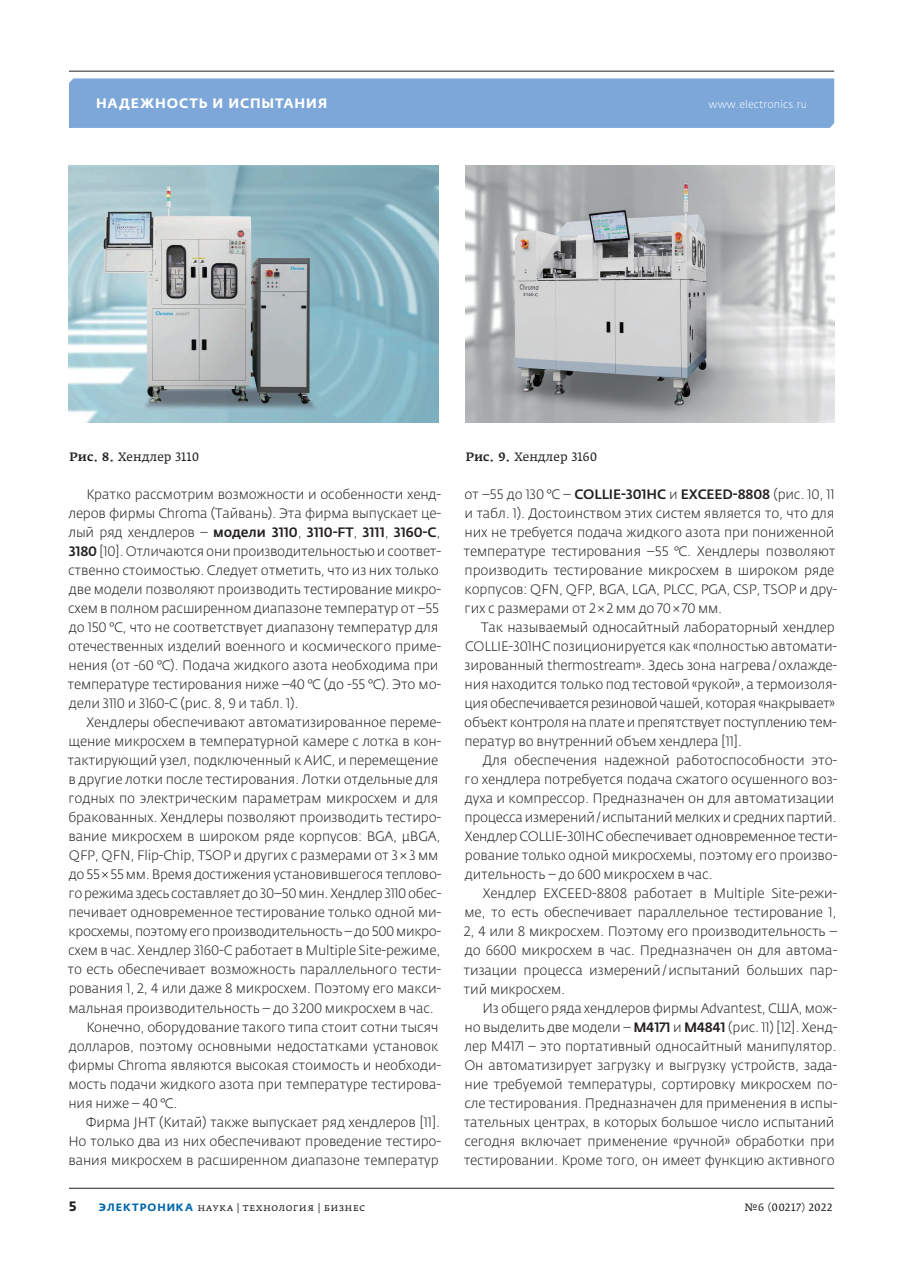
<style>
.page{position:relative;width:923px;height:1276px;background:#fff}
.page>*{position:absolute;margin:0;border:0;box-sizing:border-box;transform-origin:0 0}
.t1{font:300 13.5px/19px "Fedra Sans Pro";letter-spacing:-.01em;color:#231f20}
.t2{font:700 13.5px "Fedra Sans Alt Pro";letter-spacing:.065em;color:#fff}
.t3{font:700 13.5px "Fedra Sans Pro";color:#231f20}
.t4{font:12px "Fedra Serif A Pro";letter-spacing:.005em;color:#231f20}
.t5{font:10.5px "Fedra Serif A Pro";letter-spacing:.035em;color:#231f20}
.t6{font:300 10.5px "Fedra Sans Pro";letter-spacing:.015em;color:#fff}
.s1{font-weight:500}
.s2{font-family:"Fedra Sans Alt Pro";font-weight:700;color:#0067aa}
</style>
<div class="page">
<div style="left:69px;top:78px;width:765px;height:50px;background:#7ca7d8"></div>
<hr style="left:69px;top:71px;width:765px;height:1px;background:#231f20">
<hr style="left:69px;top:1188px;width:765px;height:1px;background:#231f20">
<img style="left:69px;top:166px;width:369px;height:257px">
<img style="left:465px;top:166px;width:369px;height:257px">
<p class="t2" style="left:96px;top:95px;width:233px">НАДЕЖНОСТЬ И ИСПЫТАНИЯ</p>
<p class="t6" style="left:708px;top:98px;width:100px">www.electronics.ru</p>
<p class="t4" style="left:70px;top:449px;width:131px"><span class="s1">Рис. 8.</span> Хендлер 3110</p>
<p class="t4" style="left:466px;top:449px;width:133px"><span class="s1">Рис. 9.</span> Хендлер 3160</p>
<p class="t1" style="left:67px;top:484px;width:375px;text-indent:19px">Кратко рассмотрим возможности и особенности хенд&shy;леров фирмы Chroma (Тайвань). Эта фирма выпускает це&shy;лый ряд хендлеров – <span class="s1">модели 3110</span>, <span class="s1">3110-FT</span>, <span class="s1">3111</span>, <span class="s1">3160-C</span>, <span class="s1">3180</span> [10]. Отличаются они производительностью и соответ&shy;ственно стоимостью. Следует отметить, что из них только две модели позволяют производить тестирование микро&shy;схем в полном расширенном диапазоне температур от –55 до 150 °C, что не соответствует диапазону температур для отечественных изделий военного и космического приме&shy;нения (от -60 °C). Подача жидкого азота необходима при температуре тестирования ниже –40 °C (до -55 °C). Это мо&shy;дели 3110 и 3160-С (рис. 8, 9 и табл. 1).</p>
<p class="t1" style="left:87px;top:713px;width:356px">Хендлеры обеспечивают автоматизированное переме-</p>
<p class="t1" style="left:68px;top:732px;width:374px">щение микросхем в температурной камере с лотка в кон-</p>
<p class="t1" style="left:67px;top:751px;width:372px">тактирующий узел, подключенный к АИС, и перемещение</p>
<p class="t1" style="left:68px;top:770px;width:371px">в другие лотки после тестирования. Лотки отдельные для</p>
<p class="t1" style="left:68px;top:789px;width:371px">годных по электрическим параметрам микросхем и для</p>
<p class="t1" style="left:68px;top:808px;width:374px">бракованных. Хендлеры позволяют производить тестиро-</p>
<p class="t1" style="left:68px;top:827px;width:373px">вание микросхем в широком ряде корпусов: BGA, µBGA,</p>
<p class="t1" style="left:69px;top:846px;width:371px">QFP, QFN, Flip- Chip, TSOP и других с размерами от 3 × 3 мм</p>
<p class="t1" style="left:69px;top:865px;width:374px">до 55 × 55 мм. Время достижения установившегося теплово-</p>
<p class="t1" style="left:68px;top:884px;width:374px">го режима здесь составляет до 30–50 мин. Хендлер 3110 обес-</p>
<p class="t1" style="left:68px;top:903px;width:374px">печивает одновременное тестирование только одной ми-</p>
<p class="t1" style="left:68px;top:922px;width:374px">кросхемы, поэтому его производительность – до 500 микро-</p>
<p class="t1" style="left:68px;top:941px;width:374px">схем в час. Хендлер 3160-С работает в Multiple Site-режиме,</p>
<p class="t1" style="left:67px;top:960px;width:375px">то есть обеспечивает возможность параллельного тести-</p>
<p class="t1" style="left:69px;top:979px;width:374px">рования 1, 2, 4 или даже 8 микросхем. Поэтому его макси-</p>
<p class="t1" style="left:68px;top:998px;width:367px">мальная производительность – до 3 200 микросхем в час.</p>
<p class="t1" style="left:86px;top:1017px;width:353px">Конечно, оборудование такого типа стоит сотни тысяч</p>
<p class="t1" style="left:69px;top:1036px;width:371px">долларов, поэтому основными недостатками установок</p>
<p class="t1" style="left:68px;top:1055px;width:374px">фирмы Chroma являются высокая стоимость и необходи-</p>
<p class="t1" style="left:68px;top:1074px;width:374px">мость подачи жидкого азота при температуре тестирова-</p>
<p class="t1" style="left:68px;top:1093px;width:110px">ния ниже – 40 °C.</p>
<p class="t1" style="left:86px;top:1112px;width:356px">Фирма JHT (Китай) также выпускает ряд хендлеров [11].</p>
<p class="t1" style="left:68px;top:1131px;width:374px">Но только два из них обеспечивают проведение тестиро-</p>
<p class="t1" style="left:68px;top:1150px;width:372px">вания микросхем в расширенном диапазоне температур</p>
<p class="t1" style="left:463px;top:484px;width:375px">от –55 до 130 °C – <span class="s1">COLLIE-301HC</span> и <span class="s1">EXCEED-8808</span> (рис. 10, 11 и табл. 1). Достоинством этих систем является то, что для них не требуется подача жидкого азота при пониженной температуре тестирования –55 °C. Хендлеры позволяют производить тестирование микросхем в широком ряде корпусов: QFN, QFP, BGA, LGA, PLCC, PGA, CSP, TSOP и дру&shy;гих с размерами от 2 × 2 мм до 70 × 70 мм.</p>
<p class="t1" style="left:464px;top:618px;width:375px;text-indent:17px">Так называемый односайтный лабораторный хендлер COLLIE-301HC позиционируется как «полностью автомати&shy;зированный thermostream». Здесь зона нагрева / охлажде&shy;ния находится только под тестовой «рукой», а термоизоля&shy;ция обеспечивается резиновой чашей, которая «накрывает» объект контроля на плате и препятствует поступлению тем&shy;ператур во внутренний объем хендлера [11].</p>
<p class="t1" style="left:464px;top:751px;width:374px;text-indent:18px">Для обеспечения надежной работоспособности это&shy;го хендлера потребуется подача сжатого осушенного воз&shy;духа и компрессор. Предназначен он для автоматизации процесса измерений / испытаний мелких и средних партий.<br>Хендлер COLLIE-301HC обеспечивает одновременное тести&shy;рование только одной микросхемы, поэтому его произво&shy;дительность – до 600 микросхем в час.</p>
<p class="t1" style="left:463px;top:884px;width:375px;text-align:justify;text-indent:19px">Хендлер EXCEED-8808 работает в Multiple Site-режи&shy;ме, то есть обеспечивает параллельное тестирование 1, 2, 4 или 8 микросхем. Поэтому его производительность – до 6600 микросхем в час. Предназначен он для автома&shy;тизации процесса измерений / испытаний больших пар&shy;тий микросхем.</p>
<p class="t1" style="left:464px;top:998px;width:375px;text-indent:19px">Из общего ряда хендлеров фирмы Advantest, США, мож&shy;но выделить две модели – <span class="s1">M4171</span> и <span class="s1">М4841</span> (рис. 11) [12]. Хенд&shy;лер M4171 – это портативный односайтный манипулятор.<br>Он автоматизирует загрузку и выгрузку устройств, зада&shy;ние требуемой температуры, сортировку микросхем по&shy;сле тестирования. Предназначен для применения в испы&shy;тательных центрах, в которых большое число испытаний сегодня включает применение «ручной» обработки при тестировании. Кроме того, он имеет функцию активного</p>
<p class="t3" style="left:69px;top:1197px;width:9px">5</p>
<p class="t5" style="left:99px;top:1200px;width:268px"><span class="s2">ЭЛЕКТРОНИКА</span> наука | технология | бизнес</p>
<p class="t5" style="left:744px;top:1200px;width:89px">№6 (00217) 2022</p>
</div>
